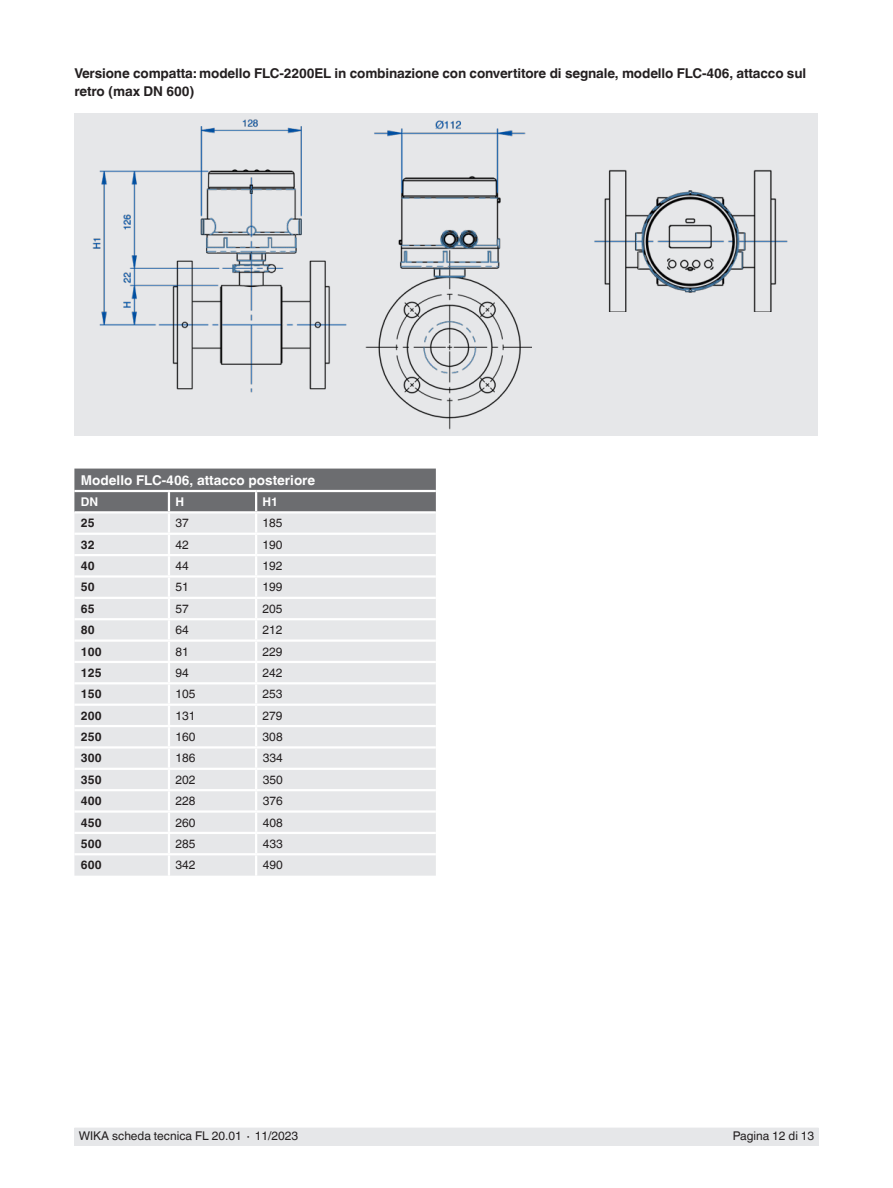
<style>
.page{position:relative;width:893px;height:1188px;background:#fff}
.page>*{position:absolute;margin:0;border:0;box-sizing:border-box;transform-origin:0 0}
.t1{font:700 13.5px/18px "Helvetica World";letter-spacing:-.01em;color:#231f20}
.t2{font:700 13.5px "Helvetica World";color:#fff}
.t3{font:12px "Helvetica World";color:#231f20}
.t4{font:700 12px "Helvetica World";color:#231f20}
.t5{font:700 12px "Helvetica World";color:#fff}
</style>
<div class="page">
<div style="left:74px;top:1128px;width:745px;height:17px;background:#e6e7e9"></div>
<div style="left:74px;top:114px;width:743px;height:322px;background:#e6e7e9"></div>
<img style="left:92px;top:119px;width:255px;height:274px">
<img style="left:365px;top:120px;width:167px;height:310px">
<img style="left:594px;top:169px;width:194px;height:143px">
<div style="left:74px;top:684px;width:362px;height:192px;background:#e6e7e9"></div>
<hr style="left:168px;top:684px;width:2px;height:20px;background:#fff">
<hr style="left:255px;top:684px;width:2px;height:20px;background:#fff">
<hr style="left:74px;top:704px;width:95px;height:2px;background:#fff">
<hr style="left:169px;top:704px;width:87px;height:2px;background:#fff">
<hr style="left:256px;top:704px;width:180px;height:2px;background:#fff">
<hr style="left:74px;top:725px;width:95px;height:2px;background:#fff">
<hr style="left:169px;top:725px;width:87px;height:2px;background:#fff">
<hr style="left:256px;top:725px;width:180px;height:2px;background:#fff">
<hr style="left:74px;top:746px;width:95px;height:3px;background:#fff">
<hr style="left:169px;top:746px;width:87px;height:3px;background:#fff">
<hr style="left:256px;top:746px;width:180px;height:3px;background:#fff">
<hr style="left:74px;top:768px;width:95px;height:2px;background:#fff">
<hr style="left:169px;top:768px;width:87px;height:2px;background:#fff">
<hr style="left:256px;top:768px;width:180px;height:2px;background:#fff">
<hr style="left:74px;top:789px;width:95px;height:2px;background:#fff">
<hr style="left:169px;top:789px;width:87px;height:2px;background:#fff">
<hr style="left:256px;top:789px;width:180px;height:2px;background:#fff">
<hr style="left:74px;top:810px;width:95px;height:3px;background:#fff">
<hr style="left:169px;top:810px;width:87px;height:3px;background:#fff">
<hr style="left:256px;top:810px;width:180px;height:3px;background:#fff">
<hr style="left:74px;top:832px;width:95px;height:2px;background:#fff">
<hr style="left:169px;top:832px;width:87px;height:2px;background:#fff">
<svg style="left:168px;top:706px;width:2px;height:147px"></svg>
<hr style="left:256px;top:832px;width:180px;height:2px;background:#fff">
<svg style="left:255px;top:706px;width:2px;height:147px"></svg>
<hr style="left:74px;top:853px;width:95px;height:2px;background:#fff">
<hr style="left:169px;top:853px;width:87px;height:2px;background:#fff">
<hr style="left:168px;top:855px;width:2px;height:21px;background:#fff">
<hr style="left:256px;top:853px;width:180px;height:2px;background:#fff">
<hr style="left:255px;top:855px;width:2px;height:21px;background:#fff">
<svg style="left:74px;top:469px;width:362px;height:213px;background:#d1d2d4"></svg>
<hr style="left:74px;top:511px;width:95px;height:3px;background:#fff">
<hr style="left:169px;top:511px;width:87px;height:3px;background:#fff">
<hr style="left:256px;top:511px;width:180px;height:3px;background:#fff">
<p class="t1" style="left:74px;top:64px;width:733px">Versione compatta: modello FLC-2200EL in combinazione con convertitore di segnale, modello FLC-406, attacco sul retro (max DN 600)</p>
<p class="t2" style="left:81px;top:472px;width:236px">Modello FLC-406, attacco posteriore</p>
<p class="t5" style="left:81px;top:495px;width:19px">DN</p>
<p class="t5" style="left:175px;top:495px;width:10px">H</p>
<p class="t5" style="left:263px;top:495px;width:17px">H1</p>
<p class="t4" style="left:81px;top:516px;width:15px">25</p>
<p class="t3" style="left:175px;top:516px;width:15px">37</p>
<p class="t3" style="left:263px;top:516px;width:22px">185</p>
<p class="t4" style="left:81px;top:538px;width:15px">32</p>
<p class="t3" style="left:175px;top:538px;width:15px">42</p>
<p class="t3" style="left:263px;top:538px;width:22px">190</p>
<p class="t4" style="left:81px;top:559px;width:15px">40</p>
<p class="t3" style="left:175px;top:559px;width:15px">44</p>
<p class="t3" style="left:263px;top:559px;width:22px">192</p>
<p class="t4" style="left:81px;top:580px;width:15px">50</p>
<p class="t3" style="left:175px;top:580px;width:15px">51</p>
<p class="t3" style="left:263px;top:580px;width:22px">199</p>
<p class="t4" style="left:81px;top:602px;width:15px">65</p>
<p class="t3" style="left:175px;top:602px;width:15px">57</p>
<p class="t3" style="left:263px;top:602px;width:22px">205</p>
<p class="t4" style="left:81px;top:623px;width:15px">80</p>
<p class="t3" style="left:175px;top:623px;width:15px">64</p>
<p class="t3" style="left:263px;top:623px;width:22px">212</p>
<p class="t4" style="left:81px;top:644px;width:22px">100</p>
<p class="t3" style="left:175px;top:644px;width:15px">81</p>
<p class="t3" style="left:263px;top:644px;width:22px">229</p>
<p class="t4" style="left:81px;top:666px;width:22px">125</p>
<p class="t3" style="left:175px;top:666px;width:15px">94</p>
<p class="t3" style="left:263px;top:666px;width:22px">242</p>
<p class="t4" style="left:81px;top:687px;width:22px">150</p>
<p class="t3" style="left:175px;top:687px;width:22px">105</p>
<p class="t3" style="left:263px;top:687px;width:22px">253</p>
<p class="t4" style="left:81px;top:709px;width:22px">200</p>
<p class="t3" style="left:175px;top:709px;width:22px">131</p>
<p class="t3" style="left:263px;top:709px;width:22px">279</p>
<p class="t4" style="left:81px;top:730px;width:22px">250</p>
<p class="t3" style="left:175px;top:730px;width:22px">160</p>
<p class="t3" style="left:263px;top:730px;width:22px">308</p>
<p class="t4" style="left:81px;top:751px;width:22px">300</p>
<p class="t3" style="left:175px;top:751px;width:22px">186</p>
<p class="t3" style="left:263px;top:751px;width:22px">334</p>
<p class="t4" style="left:81px;top:773px;width:22px">350</p>
<p class="t3" style="left:175px;top:773px;width:22px">202</p>
<p class="t3" style="left:263px;top:773px;width:22px">350</p>
<p class="t4" style="left:81px;top:794px;width:22px">400</p>
<p class="t3" style="left:176px;top:794px;width:22px">228</p>
<p class="t3" style="left:263px;top:794px;width:22px">376</p>
<p class="t4" style="left:81px;top:815px;width:22px">450</p>
<p class="t3" style="left:176px;top:815px;width:22px">260</p>
<p class="t3" style="left:263px;top:815px;width:22px">408</p>
<p class="t4" style="left:81px;top:837px;width:22px">500</p>
<p class="t3" style="left:176px;top:837px;width:22px">285</p>
<p class="t3" style="left:263px;top:837px;width:22px">433</p>
<p class="t4" style="left:81px;top:858px;width:22px">600</p>
<p class="t3" style="left:176px;top:858px;width:22px">342</p>
<p class="t3" style="left:263px;top:858px;width:22px">490</p>
<p class="t3" style="left:79px;top:1129px;width:221px">WIKA scheda tecnica FL 20.01 ∙ 11/2023</p>
<p class="t3" style="left:733px;top:1129px;width:83px">Pagina 12 di 13</p>
</div>
